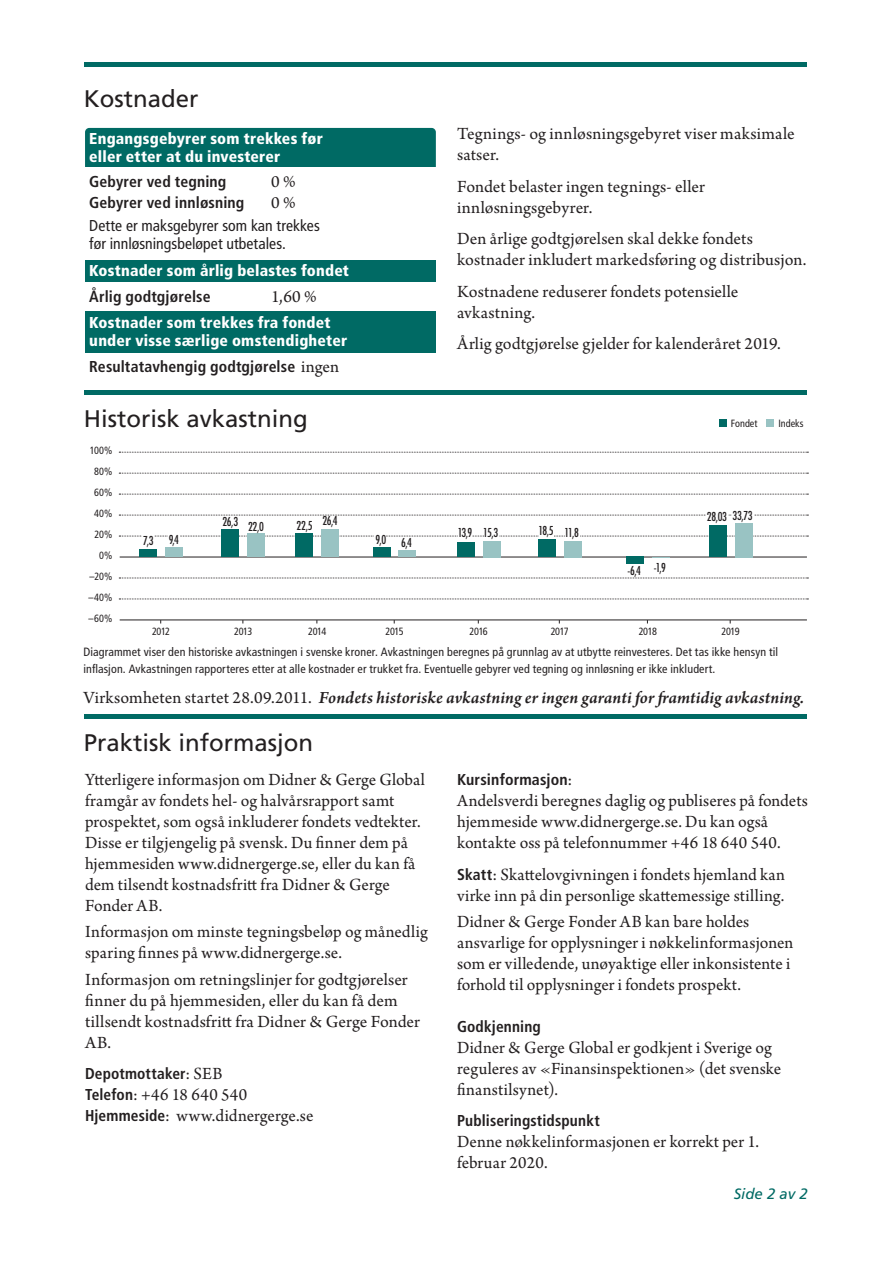
<style>
.page{position:relative;width:893px;height:1263px;background:#fff}
.page>*{position:absolute;margin:0;border:0;box-sizing:border-box;transform-origin:0 0}
.t1{font:24px "Frutiger";color:#231f20}
.t2{font:18px/21px "Arno Pro";color:#231f20}
.t3{font:italic 600 18px "Arno Pro";letter-spacing:.005em;color:#231f20}
.t4{font:18px "Arno Pro";letter-spacing:.035em;color:#231f20}
.t5{font:700 condensed 15.75px "Frutiger LT Com";letter-spacing:.01em;color:#231f20}
.t6{font:900 condensed 15.75px "Frutiger LT Std";letter-spacing:.01em;color:#fff}
.t7{font:condensed 15.75px "Frutiger LT Std";letter-spacing:.005em;color:#231f20}
.t8{font:italic 15px "Frutiger";color:#006a64}
.t9{font:condensed 12px/16.5px "Frutiger LT Std";letter-spacing:.015em;color:#231f20}
.t10{font:condensed 12px "Futura Std";letter-spacing:-.03em;color:#231f20}
.t11{font:condensed 10.5px "Frutiger LT Std";letter-spacing:-.03em;color:#231f20}
.s1{font-family:"Arno Pro";font-weight:400;font-stretch:normal;font-size:18px}
.s2{font-weight:400;font-style:normal}
.s3{font-family:"Frutiger LT Com";font-weight:700;font-stretch:condensed;font-size:15.75px}
</style>
<div class="page">
<div style="left:85px;top:128px;width:351px;height:43px;background:#006a64;border-radius:4px"></div>
<div style="left:85px;top:260px;width:351px;height:22px;background:#006a64"></div>
<div style="left:85px;top:312px;width:351px;height:41px;background:#006a64"></div>
<div style="left:85px;top:167px;width:351px;height:6px;background:#fff"></div>
<div style="left:84px;top:714px;width:723px;height:5px;background:#006a64"></div>
<hr style="left:84px;top:63px;width:723px;height:4px;background:#006a64">
<div style="left:84px;top:390px;width:723px;height:5px;background:#006a64"></div>
<div style="left:719px;top:419px;width:8px;height:8px;background:#006a64"></div>
<div style="left:767px;top:419px;width:7px;height:8px;background:#99c3c3"></div>
<svg style="left:119px;top:452px;width:689px;height:1px"></svg>
<svg style="left:119px;top:473px;width:689px;height:1px"></svg>
<svg style="left:119px;top:494px;width:689px;height:1px"></svg>
<svg style="left:119px;top:515px;width:689px;height:1px"></svg>
<svg style="left:119px;top:578px;width:689px;height:1px"></svg>
<svg style="left:119px;top:599px;width:689px;height:1px"></svg>
<hr style="left:120px;top:619px;width:687px;height:1px;background:#231f20">
<hr style="left:120px;top:557px;width:687px;height:1px;background:#231f20">
<div style="left:295px;top:533px;width:18px;height:24px;background:#006a64"></div>
<hr style="left:706px;top:513px;width:21px;height:3px;background:#fff">
<hr style="left:732px;top:513px;width:22px;height:3px;background:#fff">
<div style="left:373px;top:548px;width:17px;height:9px;background:#006a64"></div>
<div style="left:457px;top:542px;width:17px;height:15px;background:#006a64"></div>
<div style="left:538px;top:539px;width:17px;height:18px;background:#006a64"></div>
<div style="left:626px;top:557px;width:18px;height:7px;background:#006a64"></div>
<div style="left:709px;top:525px;width:17px;height:32px;background:#006a64"></div>
<div style="left:165px;top:547px;width:18px;height:10px;background:#99c3c3"></div>
<div style="left:247px;top:534px;width:18px;height:23px;background:#99c3c3"></div>
<div style="left:321px;top:529px;width:18px;height:28px;background:#99c3c3"></div>
<div style="left:399px;top:550px;width:17px;height:7px;background:#99c3c3"></div>
<div style="left:483px;top:541px;width:17px;height:16px;background:#99c3c3"></div>
<div style="left:564px;top:541px;width:17px;height:16px;background:#99c3c3"></div>
<svg style="left:652px;top:557px;width:17px;height:1px"></svg>
<div style="left:735px;top:523px;width:17px;height:34px;background:#99c3c3"></div>
<div style="left:139px;top:549px;width:18px;height:8px;background:#006a64"></div>
<div style="left:222px;top:529px;width:17px;height:28px;background:#006a64"></div>
<svg style="left:119px;top:535px;width:689px;height:2px"></svg>
<p class="t1" style="left:84px;top:85px;width:116px">Kostnader</p>
<p class="t6" style="left:89px;top:129px;width:235px">Engangsgebyrer som trekkes før</p>
<p class="t6" style="left:89px;top:147px;width:192px">eller etter at du investerer</p>
<p class="t5" style="left:89px;top:172px;width:139px">Gebyrer ved tegning</p>
<p class="t2" style="left:271px;top:172px;width:26px">0 %</p>
<p class="t5" style="left:89px;top:193px;width:157px">Gebyrer ved innløsning</p>
<p class="t2" style="left:271px;top:193px;width:26px">0 %</p>
<p class="t7" style="left:89px;top:217px;width:232px">Dette er maksgebyrer som kan trekkes</p>
<p class="t7" style="left:89px;top:235px;width:198px">før innløsningsbeløpet utbetales.</p>
<p class="t6" style="left:89px;top:261px;width:261px">Kostnader som årlig belastes fondet</p>
<p class="t5" style="left:89px;top:287px;width:123px">Årlig godtgjørelse</p>
<p class="t2" style="left:271px;top:287px;width:47px">1,60 %</p>
<p class="t6" style="left:89px;top:313px;width:243px">Kostnader som trekkes fra fondet</p>
<p class="t6" style="left:89px;top:331px;width:259px">under visse særlige omstendigheter</p>
<p class="t5" style="left:89px;top:358px;width:251px">Resultatavhengig godtgjørelse <span class="s1">ingen</span></p>
<p class="t2" style="left:457px;top:124px;width:339px">Tegnings- og innløsningsgebyret viser maksimale satser.</p>
<p class="t2" style="left:457px;top:177px;width:249px">Fondet belaster ingen tegnings- eller innløsningsgebyrer.</p>
<p class="t2" style="left:457px;top:229px;width:351px">Den årlige godtgjørelsen skal dekke fondets kostnader inkludert markedsføring og distribusjon.</p>
<p class="t2" style="left:457px;top:282px;width:283px">Kostnadene reduserer fondets potensielle avkastning.</p>
<p class="t2" style="left:457px;top:334px;width:325px">Årlig godtgjørelse gjelder for kalenderåret 2019.</p>
<p class="t1" style="left:84px;top:404px;width:226px">Historisk avkastning</p>
<p class="t11" style="left:731px;top:417px;width:28px">Fondet</p>
<p class="t11" style="left:778px;top:417px;width:27px">Indeks</p>
<p class="t11" style="left:90px;top:444px;width:24px">100%</p>
<p class="t11" style="left:94px;top:465px;width:20px">80%</p>
<p class="t11" style="left:94px;top:486px;width:20px">60%</p>
<p class="t11" style="left:94px;top:507px;width:20px">40%</p>
<p class="t11" style="left:94px;top:528px;width:19px">20%</p>
<p class="t11" style="left:99px;top:549px;width:15px">0%</p>
<p class="t11" style="left:90px;top:570px;width:24px">–20%</p>
<p class="t11" style="left:89px;top:591px;width:25px">–40%</p>
<p class="t11" style="left:89px;top:612px;width:25px">–60%</p>
<p class="t11" style="left:152px;top:625px;width:20px">2012</p>
<p class="t11" style="left:234px;top:625px;width:20px">2013</p>
<p class="t11" style="left:308px;top:625px;width:20px">2014</p>
<p class="t11" style="left:385px;top:625px;width:20px">2015</p>
<p class="t11" style="left:470px;top:625px;width:20px">2016</p>
<p class="t11" style="left:551px;top:625px;width:20px">2017</p>
<p class="t11" style="left:639px;top:625px;width:20px">2018</p>
<p class="t11" style="left:721px;top:625px;width:20px">2019</p>
<p class="t10" style="left:733px;top:508px;width:22px">33,73</p>
<p class="t10" style="left:707px;top:510px;width:22px">28,03</p>
<p class="t10" style="left:248px;top:519px;width:17px">22,0</p>
<p class="t10" style="left:322px;top:514px;width:17px">26,4</p>
<p class="t10" style="left:222px;top:514px;width:17px">26,3</p>
<p class="t10" style="left:297px;top:518px;width:17px">22,5</p>
<p class="t10" style="left:458px;top:525px;width:16px">13,9</p>
<p class="t10" style="left:538px;top:523px;width:17px">18,5</p>
<p class="t10" style="left:483px;top:525px;width:17px">15,3</p>
<p class="t10" style="left:565px;top:525px;width:16px">11,8</p>
<p class="t10" style="left:143px;top:533px;width:12px">7,3</p>
<p class="t10" style="left:169px;top:532px;width:12px">9,4</p>
<p class="t10" style="left:375px;top:533px;width:12px">9,0</p>
<p class="t10" style="left:401px;top:535px;width:12px">6,4</p>
<p class="t10" style="left:654px;top:561px;width:14px">-1,9</p>
<p class="t10" style="left:627px;top:564px;width:15px">-6,4</p>
<p class="t9" style="left:83px;top:644px;width:696px">Diagrammet viser den historiske avkastningen i svenske kroner. Avkastningen beregnes på grunnlag av at utbytte reinvesteres. Det tas ikke hensyn til inflasjon. Avkastningen rapporteres etter at alle kostnader er trukket fra. Eventuelle gebyrer ved tegning og innløsning er ikke inkludert.</p>
<p class="t3" style="left:83px;top:687px;width:722px"><span class="s2">Virksomheten startet 28.09.2011.</span> Fondets historiske avkastning er ingen garanti for framtidig avkastning.</p>
<p class="t1" style="left:84px;top:728px;width:231px">Praktisk informasjon</p>
<p class="t2" style="left:85px;top:770px;width:341px">Ytterligere informasjon om Didner &amp; Gerge Global framgår av fondets hel- og halvårsrapport samt prospektet, som også inkluderer fondets vedtekter.<br>Disse er tilgjengelig på svensk. Du finner dem på hjemmesiden www.didnergerge.se, eller du kan få dem tilsendt kostnadsfritt fra Didner &amp; Gerge Fonder AB.</p>
<p class="t2" style="left:85px;top:922px;width:344px">Informasjon om minste tegningsbeløp og månedlig sparing finnes på www.didnergerge.se.</p>
<p class="t2" style="left:85px;top:970px;width:336px">Informasjon om retningslinjer for godtgjørelser finner du på hjemmesiden, eller du kan få dem tillsendt kostnadsfritt fra Didner &amp; Gerge Fonder AB.</p>
<p class="t5" style="left:85px;top:1064px;width:139px">Depotmottaker<span class="s1">: SEB</span></p>
<p class="t4" style="left:85px;top:1084px;width:164px"><span class="s3">Telefon</span>: +46 18 640 540</p>
<p class="t2" style="left:85px;top:1106px;width:230px"><span class="s3">Hjemmeside</span>: www.didnergerge.se</p>
<p class="t5" style="left:457px;top:770px;width:117px">Kursinformasjon<span class="s1">:</span></p>
<p class="t2" style="left:457px;top:791px;width:352px">Andelsverdi beregnes daglig og publiseres på fondets hjemmeside www.didnergerge.se. Du kan også kontakte oss på telefonnummer +46 18 640 540.</p>
<p class="t2" style="left:457px;top:865px;width:329px"><span class="s3">Skatt</span>: Skattelovgivningen i fondets hjemland kan virke inn på din personlige skattemessige stilling.</p>
<p class="t2" style="left:457px;top:912px;width:338px">Didner &amp; Gerge Fonder AB kan bare holdes ansvarlige for opplysninger i nøkkelinformasjonen som er villedende, unøyaktige eller inkonsistente i forhold til opplysninger i fondets prospekt.</p>
<p class="t5" style="left:457px;top:1017px;width:85px">Godkjenning</p>
<p class="t2" style="left:457px;top:1038px;width:326px">Didner &amp; Gerge Global er godkjent i Sverige og reguleres av «Finansinspektionen» (det svenske finanstilsynet).</p>
<p class="t5" style="left:457px;top:1111px;width:144px">Publiseringstidspunkt</p>
<p class="t2" style="left:457px;top:1132px;width:304px">Denne nøkkelinformasjonen er korrekt per 1. februar 2020.</p>
<p class="t8" style="left:734px;top:1185px;width:76px">Side 2 av 2</p>
</div>
